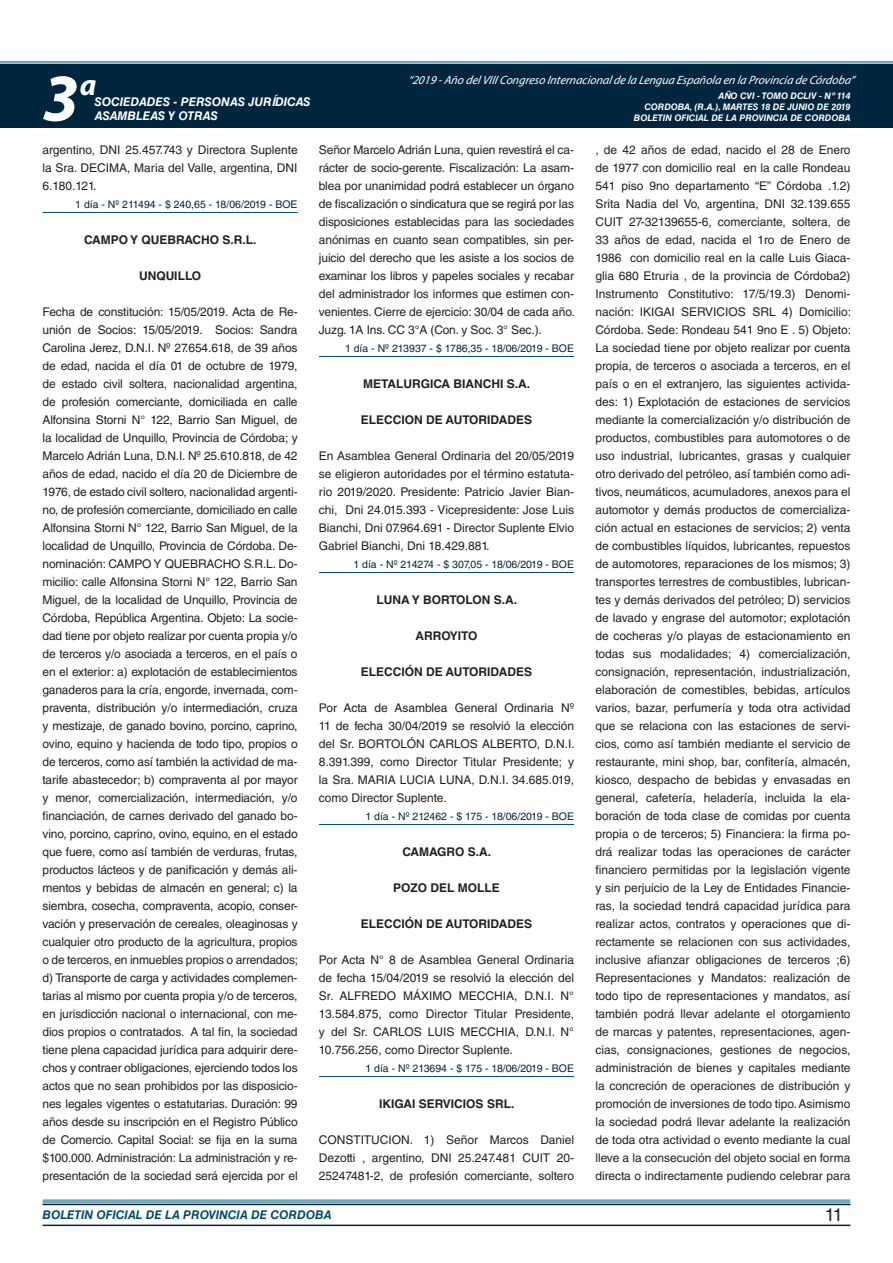
<style>
.page{position:relative;width:893px;height:1263px;background:#fff}
.page>*{position:absolute;margin:0;border:0;box-sizing:border-box;transform-origin:0 0}
.t1{font:italic 700 67.5px "Myriad Pro";color:#fff}
.t2{font:italic 700 30px "Myriad Pro";color:#fff}
.t3{font:18px "Helvetica LT Std";color:#231f20}
.t4{font:12px/18px "Helvetica LT Std";color:#231f20;text-align:justify}
.t5{font:700 12px "Helvetica LT Std";color:#231f20}
.t6{font:italic 12px "Myriad Pro";color:#fff}
.t7{font:italic 700 12px "Helvetica LT Std";color:#fff}
.t8{font:italic 700 12px "Helvetica LT Std";color:#004b6c}
.t9{font:10.5px "Helvetica LT Std";color:#00263f}
.t10{font:italic 700 9px/10.8px "Helvetica LT Std";color:#fff;text-align:right}
</style>
<div class="page">
<div style="left:0;top:61px;width:893px;height:6px;background:#fff;opacity:.75"></div>
<div style="left:0;top:64px;width:893px;height:64px;background:#00263f"></div>
<hr style="left:43px;top:1224px;width:807px;height:2px;background:#00263f">
<div style="left:42px;top:1198px;width:809px;height:8px;background:#fff;opacity:.75"></div>
<hr style="left:43px;top:212px;width:255px;height:1px;background:#004b6c">
<hr style="left:319px;top:356px;width:255px;height:1px;background:#004b6c">
<hr style="left:319px;top:572px;width:255px;height:1px;background:#004b6c">
<hr style="left:319px;top:824px;width:255px;height:1px;background:#004b6c">
<hr style="left:319px;top:1076px;width:255px;height:1px;background:#004b6c">
<h2 class="t2" style="left:80px;top:66px;width:18px">a</h2>
<p class="t6" style="left:408px;top:72px;width:448px">“2019 -Año delVIIICongreso Internacionalde la Lengua Esp añola en la Provincia de Córdoba”</p>
<h1 class="t1" style="left:43px;top:54px;width:38px">3</h1>
<p class="t10" style="left:634px;top:91px;width:218px">AÑO CVI - TOMO DCLIV - Nº 114<br>CORDOBA, (R.A.), MARTES 18 DE JUNIO DE 2019<br>BOLETIN OFICIAL DE LA PROVINCIA DE CORDOBA</p>
<p class="t7" style="left:95px;top:94px;width:217px">SOCIEDADES - PERSONAS JURÍDICAS</p>
<p class="t7" style="left:95px;top:109px;width:125px">ASAMBLEAS Y OTRAS</p>
<p class="t4" style="left:43px;top:141px;width:257px">argentino, DNI 25.457.743 y Directora Suplente la Sra. DECIMA, Maria del Valle, argentina, DNI 6.180.121.</p>
<p class="t9" style="left:75px;top:198px;width:224px">1 día - Nº 211494 - $ 240,65 - 18/06/2019 - BOE</p>
<p class="t5" style="left:84px;top:232px;width:76px">CAMPO Y QUEBR</p>
<p class="t5" style="left:184px;top:232px;width:74px">ACHO S.R.L.</p>
<p class="t5" style="left:139px;top:268px;width:35px">UNQUILLO</p>
<p class="t4" style="left:43px;top:303px;width:257px">Fecha de constitución: 15/05/2019. Acta de Re&shy;unión de Socios: 15/05/2019. Socios: Sandra Carolina Jerez, D.N.I. Nº 27.654.618, de 39 años de edad, nacida el día 01 de octubre de 1979, de estado civil soltera, nacionalidad argentina, de profesión comerciante, domiciliada en calle Alfonsina Storni N° 122, Barrio San Miguel, de la localidad de Unquillo, Provincia de Córdoba; y Marcelo Adrián Luna, D.N.I. Nº 25.610.818, de 42 años de edad, nacido el día 20 de Diciembre de 1976, de estado civil soltero, nacionalidad argenti&shy;no, de profesión comerciante, domiciliado en calle Alfonsina Storni N° 122, Barrio San Miguel, de la localidad de Unquillo, Provincia de Córdoba. De&shy;nominación: CAMPO Y QUEBRACHO S.R.L. Do&shy;micilio: calle Alfonsina Storni N° 122, Barrio San Miguel, de la localidad de Unquillo, Provincia de Córdoba, República Argentina. Objeto: La socie&shy;dad tiene por objeto realizar por cuenta propia y/o de terceros y/o asociada a terceros, en el país o en el exterior: a) explotación de establecimientos ganaderos para la cría, engorde, invernada, com&shy;praventa, distribución y/o intermediación, cruza y mestizaje, de ganado bovino, porcino, caprino, ovino, equino y hacienda de todo tipo, propios o de terceros, como así también la actividad de ma&shy;tarife abastecedor; b) compraventa al por mayor y menor, comercialización, intermediación, y/o financiación, de carnes derivado del ganado bo&shy;vino, porcino, caprino, ovino, equino, en el estado que fuere, como así también de verduras, frutas, productos lácteos y de panificación y demás ali&shy;mentos y bebidas de almacén en general; c) la siembra, cosecha, compraventa, acopio, conser&shy;vación y preservación de cereales, oleaginosas y cualquier otro producto de la agricultura, propios o de terceros, en inmuebles propios o arrendados; d) Transporte de carga y actividades complemen&shy;tarias al mismo por cuenta propia y/o de terceros, en jurisdicción nacional o internacional, con me&shy;dios propios o contratados. A tal fin, la sociedad tiene plena capacidad jurídica para adquirir dere&shy;chos y contraer obligaciones, ejerciendo todos los actos que no sean prohibidos por las disposicio&shy;nes legales vigentes o estatutarias. Duración: 99 años desde su inscripción en el Registro Público de Comercio. Capital Social: se fija en la suma $100.000. Administración: La administración y re&shy;presentación de la sociedad será ejercida por el</p>
<p class="t4" style="left:319px;top:141px;width:257px">Señor Marcelo Adrián Luna, quien revestirá el ca&shy;rácter de socio-gerente. Fiscalización: La asam&shy;blea por unanimidad podrá establecer un órgano de fiscalización o sindicatura que se regirá por las disposiciones establecidas para las sociedades anónimas en cuanto sean compatibles, sin per&shy;juicio del derecho que les asiste a los socios de examinar los libros y papeles sociales y recabar del administrador los informes que estimen con&shy;venientes. Cierre de ejercicio: 30/04 de cada año.<br>Juzg. 1A Ins. CC 3°A (Con. y Soc. 3° Sec.).</p>
<p class="t9" style="left:345px;top:342px;width:231px">1 día - Nº 213937 - $ 1786,35 - 18/06/2019 - BOE</p>
<p class="t5" style="left:363px;top:376px;width:42px">METALURGIC</p>
<p class="t5" style="left:442px;top:376px;width:90px">A BIANCHI S.A.</p>
<p class="t5" style="left:361px;top:412px;width:9px">ELECCION</p>
<p class="t5" style="left:426px;top:412px;width:36px">DE AUTORID</p>
<p class="t5" style="left:499px;top:412px;width:18px">ADES</p>
<p class="t4" style="left:319px;top:447px;width:257px">En Asamblea General Ordinaria del 20/05/2019 se eligieron autoridades por el término estatuta&shy;rio 2019/2020. Presidente: Patricio Javier Bian&shy;chi, Dni 24.015.393 - Vicepresidente: Jose Luis Bianchi, Dni 07.964.691 - Director Suplente Elvio Gabriel Bianchi, Dni 18.429.881.</p>
<p class="t9" style="left:353px;top:558px;width:222px">1 día - Nº 214274 - $ 307,05 - 18/06/2019 - BOE</p>
<p class="t5" style="left:376px;top:592px;width:9px">LUN</p>
<p class="t5" style="left:401px;top:592px;width:32px">A Y BORTOLON</p>
<p class="t5" style="left:494px;top:592px;width:25px">S.A.</p>
<p class="t5" style="left:416px;top:628px;width:18px">ARROYITO</p>
<p class="t5" style="left:361px;top:664px;width:173px">ELECCIÓN DE AUTORIDADES</p>
<p class="t4" style="left:319px;top:699px;width:257px">Por Acta de Asamblea General Ordinaria Nº 11 de fecha 30/04/2019 se resolvió la elección del Sr. BORTOLÓN CARLOS ALBERTO, D.N.I.<br>8.391.399, como Director Titular Presidente; y la Sra. MARIA LUCIA LUNA, D.N.I. 34.685.019, como Director Suplente.</p>
<p class="t9" style="left:365px;top:810px;width:210px">1 día - Nº 212462 - $ 175 - 18/06/2019 - BOE</p>
<p class="t5" style="left:402px;top:844px;width:45px">CAMAGRO</p>
<p class="t5" style="left:468px;top:844px;width:25px">S.A.</p>
<p class="t5" style="left:393px;top:880px;width:18px">POZO</p>
<p class="t5" style="left:430px;top:880px;width:9px">DEL</p>
<p class="t5" style="left:458px;top:880px;width:19px">MOLLE</p>
<p class="t5" style="left:361px;top:916px;width:9px">ELECCIÓN</p>
<p class="t5" style="left:426px;top:916px;width:36px">DE AUTORID</p>
<p class="t5" style="left:499px;top:916px;width:18px">ADES</p>
<p class="t4" style="left:319px;top:951px;width:257px">Por Acta N° 8 de Asamblea General Ordinaria de fecha 15/04/2019 se resolvió la elección del Sr. ALFREDO MÁXIMO MECCHIA, D.N.I. N° 13.584.875, como Director Titular Presidente, y del Sr. CARLOS LUIS MECCHIA, D.N.I. N° 10.756.256, como Director Suplente.</p>
<p class="t9" style="left:365px;top:1062px;width:210px">1 día - Nº 213694 - $ 175 - 18/06/2019 - BOE</p>
<p class="t5" style="left:379px;top:1096px;width:49px">IKIGAI SER</p>
<p class="t5" style="left:443px;top:1096px;width:16px">VICIOS</p>
<p class="t5" style="left:487px;top:1096px;width:9px">SRL</p>
<p class="t5" style="left:511px;top:1096px;width:5px">.</p>
<p class="t4" style="left:319px;top:1131px;width:257px">CONSTITUCION. 1) Señor Marcos Daniel Dezotti , argentino, DNI 25.247.481 CUIT 20- 25247481-2, de profesión comerciante, soltero</p>
<p class="t4" style="left:595px;top:141px;width:257px">, de 42 años de edad, nacido el 28 de Enero de 1977 con domicilio real en la calle Rondeau 541 piso 9no departamento “E” Córdoba .1.2)<br>Srita Nadia del Vo, argentina, DNI 32.139.655<br>CUIT 27-32139655-6, comerciante, soltera, de 33 años de edad, nacida el 1ro de Enero de 1986 con domicilio real en la calle Luis Giaca&shy;glia 680 Etruria , de la provincia de Córdoba2)<br>Instrumento Constitutivo: 17/5/19.3) Denomi&shy;nación: IKIGAI SERVICIOS SRL 4) Domicilio:<br>Córdoba. Sede: Rondeau 541 9no E . 5) Objeto:<br>La sociedad tiene por objeto realizar por cuenta propia, de terceros o asociada a terceros, en el país o en el extranjero, las siguientes activida&shy;des: 1) Explotación de estaciones de servicios mediante la comercialización y/o distribución de productos, combustibles para automotores o de uso industrial, lubricantes, grasas y cualquier otro derivado del petróleo, así también como adi&shy;tivos, neumáticos, acumuladores, anexos para el automotor y demás productos de comercializa&shy;ción actual en estaciones de servicios; 2) venta de combustibles líquidos, lubricantes, repuestos de automotores, reparaciones de los mismos; 3) transportes terrestres de combustibles, lubrican&shy;tes y demás derivados del petróleo; D) servicios de lavado y engrase del automotor; explotación de cocheras y/o playas de estacionamiento en todas sus modalidades; 4) comercialización, consignación, representación, industrialización, elaboración de comestibles, bebidas, artículos varios, bazar, perfumería y toda otra actividad que se relaciona con las estaciones de servi&shy;cios, como así también mediante el servicio de restaurante, mini shop, bar, confitería, almacén, kiosco, despacho de bebidas y envasadas en general, cafetería, heladería, incluida la ela&shy;boración de toda clase de comidas por cuenta propia o de terceros; 5) Financiera: la firma po&shy;drá realizar todas las operaciones de carácter financiero permitidas por la legislación vigente y sin perjuicio de la Ley de Entidades Financie&shy;ras, la sociedad tendrá capacidad jurídica para realizar actos, contratos y operaciones que di&shy;rectamente se relacionen con sus actividades, inclusive afianzar obligaciones de terceros ;6)<br>Representaciones y Mandatos: realización de todo tipo de representaciones y mandatos, así también podrá llevar adelante el otorgamiento de marcas y patentes, representaciones, agen&shy;cias, consignaciones, gestiones de negocios, administración de bienes y capitales mediante la concreción de operaciones de distribución y promoción de inversiones de todo tipo. Asimismo la sociedad podrá llevar adelante la realización de toda otra actividad o evento mediante la cual lleve a la consecución del objeto social en forma directa o indirectamente pudiendo celebrar para</p>
<p class="t8" style="left:43px;top:1208px;width:290px">BOLETIN OFICIAL DE LA PROVINCIA DE CORDOBA</p>
<h3 class="t3" style="left:825px;top:1204px;width:19px">11</h3>
</div>
